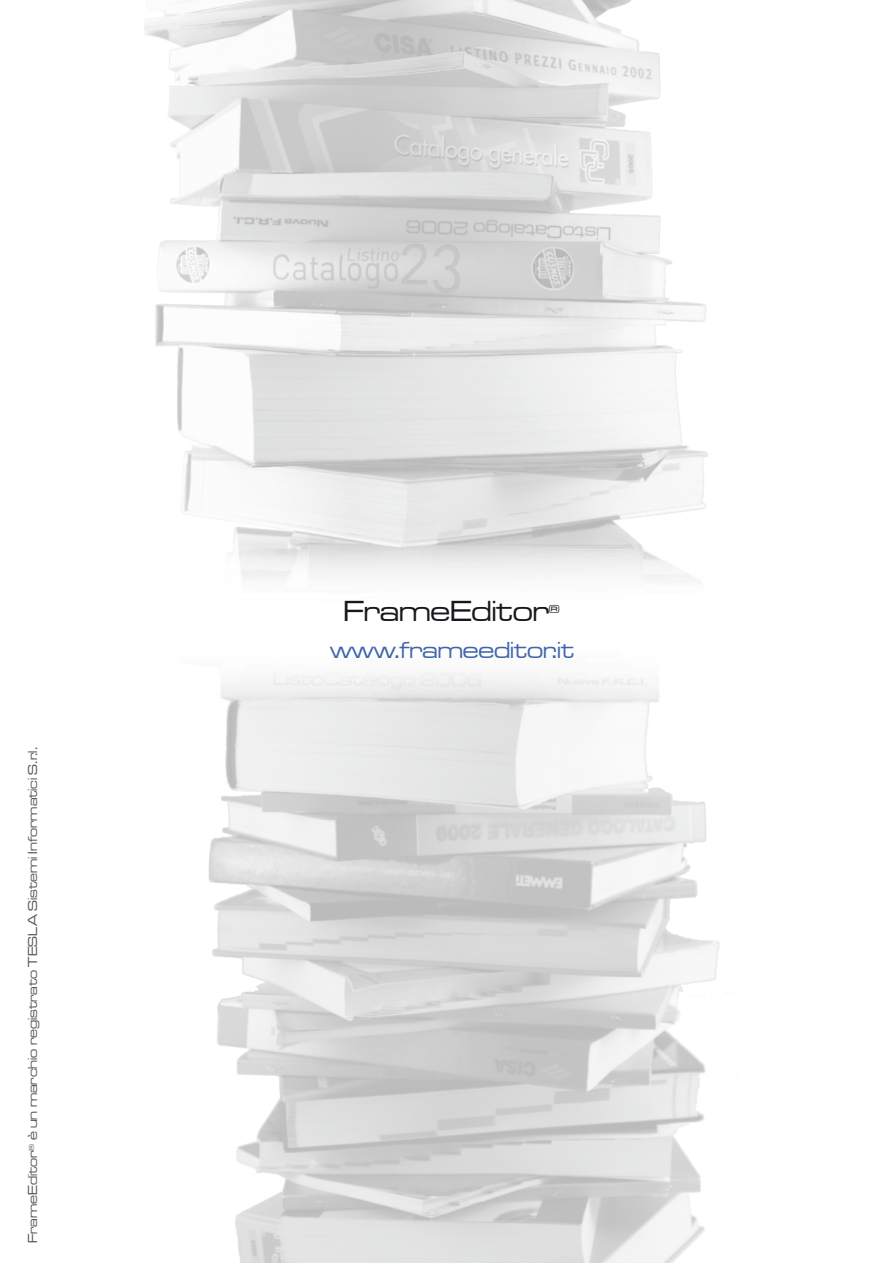
<style>
.page{position:relative;width:893px;height:1263px;background:#fff}
.page>*{position:absolute;margin:0;border:0;box-sizing:border-box;transform-origin:0 0}
.t1{font:30px "Microgramma D Medi Exte";color:#1a171c}
.t2{font:24px "Microgramma D Medi Exte";color:#4066aa}
.t3{font:13.5px "Microgramma D Medi Exte";color:#58585a}
.t4{font:12px "Microgramma D Medi Exte";color:#1a171c}
</style>
<div class="page">
<img style="left:144px;top:0;width:564px;height:546px">
<img style="left:208px;top:705px;width:511px;height:558px">
<p class="t3" style="left:24px;top:1243px;width:497px;rotate:-90deg">FrameEditor<sup>®</sup> è un marchio registrato TESLA Sistemi Informatici S.r.l.</p>
<h1 class="t1" style="left:344px;top:592px;width:207px">FrameEditor</h1>
<p class="t4" style="left:549px;top:601px;width:12px">®</p>
<h2 class="t2" style="left:330px;top:635px;width:245px">www.frameeditor.it</h2>
</div>
